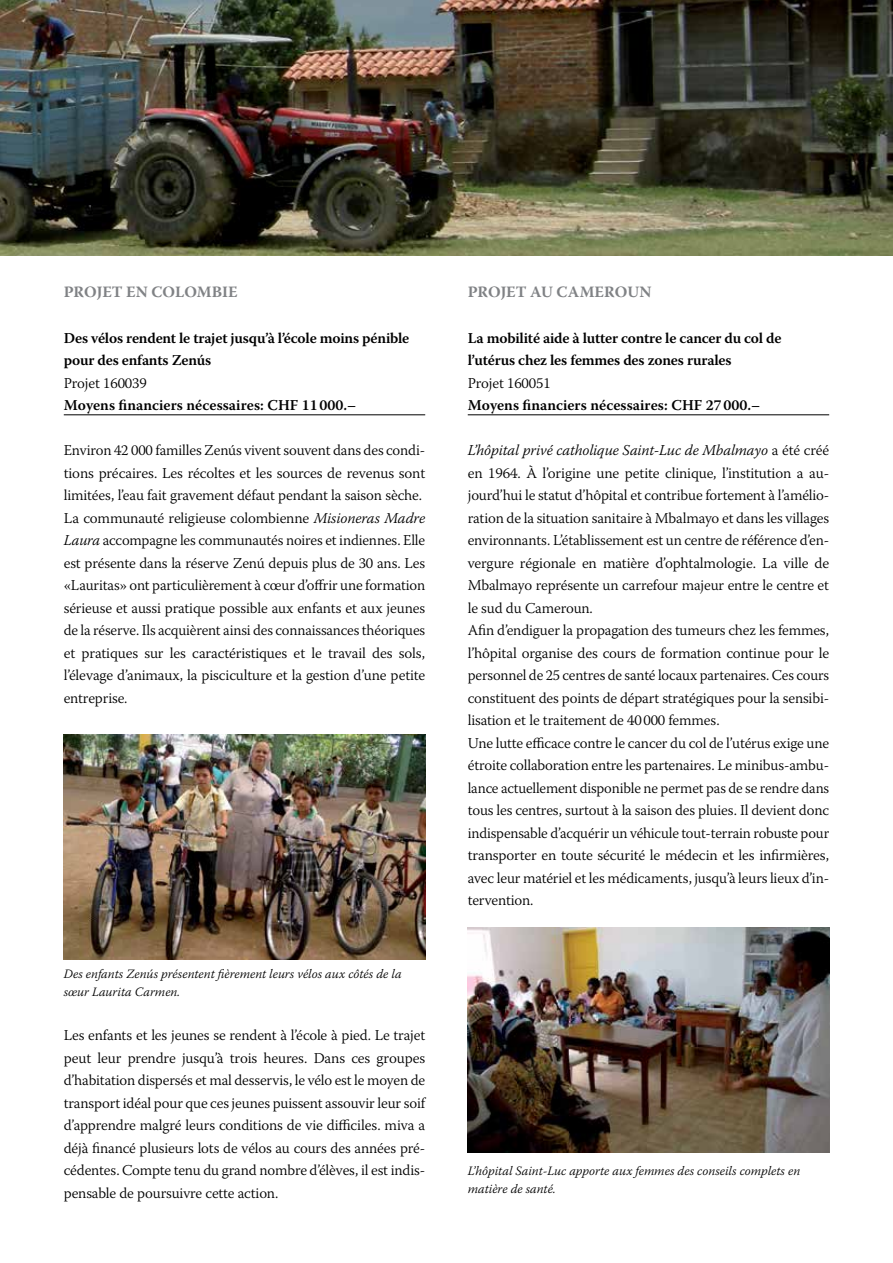
<style>
.page{position:relative;width:893px;height:1263px;background:#fff}
.page>*{position:absolute;margin:0;border:0;box-sizing:border-box;transform-origin:0 0}
.t1{font:700 15.75px "Warnock Pro";color:#808285}
.t2{font:300 15px/22.5px "Warnock Pro";letter-spacing:-.01em;color:#000}
.t3{font:600 15px/22.5px "Warnock Pro";letter-spacing:-.01em;color:#000}
.t4{font:italic 300 12.75px/18px "Warnock Pro";color:#000}
.s1{font-style:italic}
</style>
<div class="page">
<img style="left:468px;top:928px;width:361px;height:225px">
<img style="left:64px;top:734px;width:361px;height:225px">
<img style="left:0;top:0;width:893px;height:255px">
<hr style="left:64px;top:414px;width:361px;height:1px;background:#000">
<hr style="left:468px;top:414px;width:361px;height:1px;background:#000">
<p class="t1" style="left:64px;top:283px;width:175px">PROJET EN COLOMBIE</p>
<p class="t1" style="left:468px;top:283px;width:185px">PROJET AU CAMEROUN</p>
<p class="t3" style="left:64px;top:326px;width:347px">Des vélos rendent le trajet jusqu’à l’école moins pénible pour des enfants Zenús</p>
<p class="t2" style="left:64px;top:371px;width:84px">Projet 160039</p>
<p class="t3" style="left:64px;top:394px;width:294px">Moyens financiers nécessaires: CHF 11000.–</p>
<p class="t2" style="left:64px;top:439px;width:363px">Environ 42 000 familles Zenús vivent souvent dans des condi&shy;tions précaires. Les récoltes et les sources de revenus sont limitées, l’eau fait gravement défaut pendant la saison sèche.<br>La communauté religieuse colombienne <span class="s1">Misioneras Madre Laura</span> accompagne les communautés noires et indiennes. Elle est présente dans la réserve Zenú depuis plus de 30 ans. Les «Lauritas» ont particulièrement à cœur d’offrir une formation sérieuse et aussi pratique possible aux enfants et aux jeunes de la réserve. Ils acquièrent ainsi des connaissances théoriques et pratiques sur les caractéristiques et le travail des sols, l’élevage d’animaux, la pisciculture et la gestion d’une petite entreprise.</p>
<p class="t3" style="left:468px;top:326px;width:315px">La mobilité aide à lutter contre le cancer du col de l’utérus chez les femmes des zones rurales</p>
<p class="t2" style="left:468px;top:371px;width:84px">Projet 160051</p>
<p class="t3" style="left:468px;top:394px;width:294px">Moyens financiers nécessaires: CHF 27000.–</p>
<p class="t2" style="left:468px;top:439px;width:363px"><span class="s1">L’hôpital privé catholique Saint-Luc de Mbalmayo</span> a été créé en 1964. À l’origine une petite clinique, l’institution a au&shy;jourd’hui le statut d’hôpital et contribue fortement à l’amélio&shy;ration de la situation sanitaire à Mbalmayo et dans les villages environnants. L’établissement est un centre de référence d’en&shy;vergure régionale en matière d’ophtalmologie. La ville de Mbalmayo représente un carrefour majeur entre le centre et le sud du Cameroun.<br>Afin d’endiguer la propagation des tumeurs chez les femmes, l’hôpital organise des cours de formation continue pour le personnel de 25 centres de santé locaux partenaires. Ces cours constituent des points de départ stratégiques pour la sensibi&shy;lisation et le traitement de 40000 femmes.<br>Une lutte efficace contre le cancer du col de l’utérus exige une étroite collaboration entre les partenaires. Le minibus-ambu&shy;lance actuellement disponible ne permet pas de se rendre dans tous les centres, surtout à la saison des pluies. Il devient donc indispensable d’acquérir un véhicule tout-terrain robuste pour transporter en toute sécurité le médecin et les infirmières, avec leur matériel et les médicaments, jusqu’à leurs lieux d’in&shy;tervention.</p>
<p class="t4" style="left:64px;top:965px;width:340px">Des enfants Zenús présentent fièrement leurs vélos aux côtés de la sœur Laurita Carmen.</p>
<p class="t2" style="left:64px;top:1024px;width:363px;text-align:justify">Les enfants et les jeunes se rendent à l’école à pied. Le trajet peut leur prendre jusqu’à trois heures. Dans ces groupes d’habitation dispersés et mal desservis, le vélo est le moyen de transport idéal pour que ces jeunes puissent assouvir leur soif d’apprendre malgré leurs conditions de vie difficiles. miva a déjà financé plusieurs lots de vélos au cours des années pré&shy;cédentes. Compte tenu du grand nombre d’élèves, il est indis&shy;pensable de poursuivre cette action.</p>
<p class="t4" style="left:468px;top:1162px;width:334px">L’hôpital Saint-Luc apporte aux femmes des conseils complets en matière de santé.</p>
</div>
